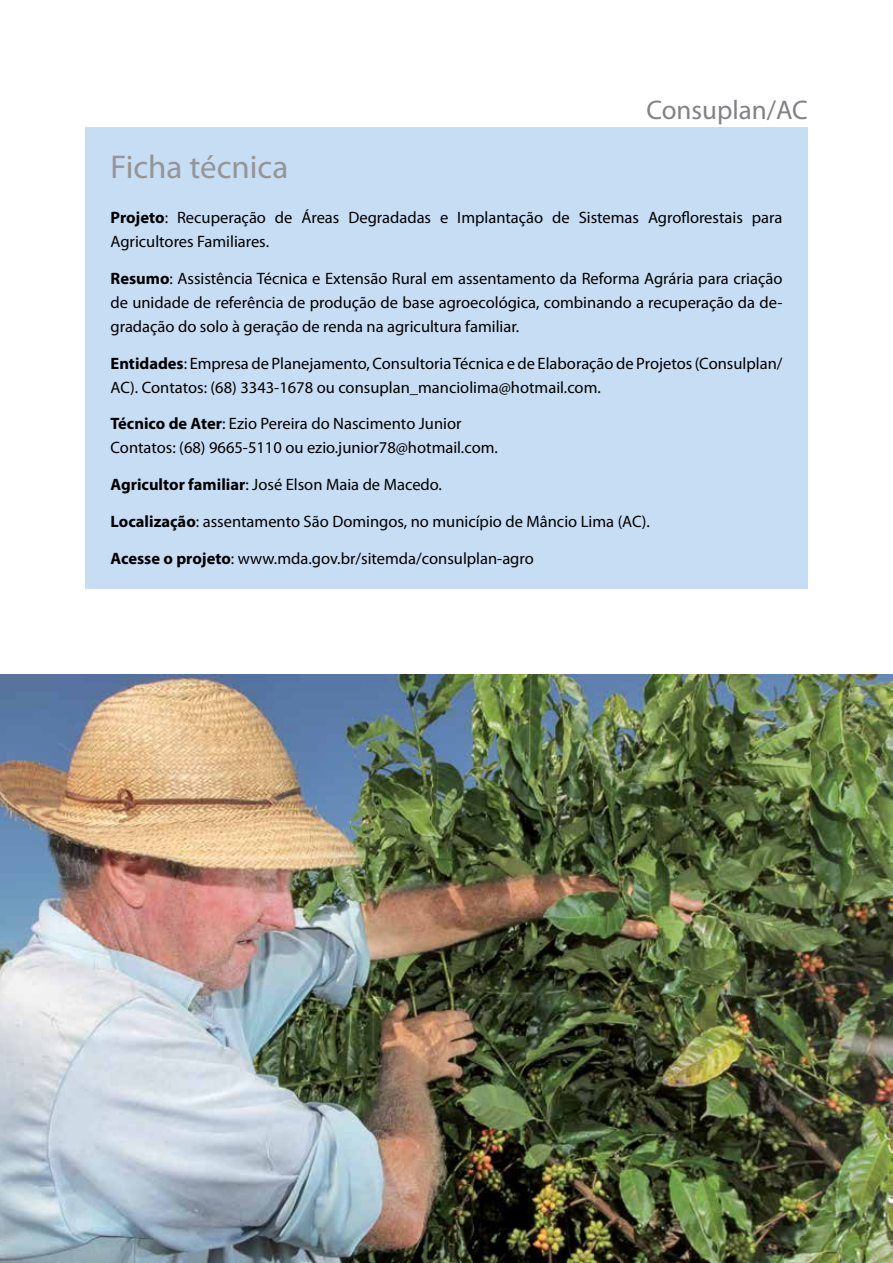
<style>
.page{position:relative;width:893px;height:1263px;background:#fff}
.page>*{position:absolute;margin:0;border:0;box-sizing:border-box;transform-origin:0 0}
.t1{font:33px "Myriad Pro";color:#939598}
.t2{font:27px "Myriad Pro";color:#808285}
.t3{font:16.5px/24px "Myriad Pro";color:#000}
.s1{font-weight:700}
</style>
<div class="page">
<div style="left:85px;top:128px;width:723px;height:461px;background:#c7ddf3"></div>
<img style="left:0;top:675px;width:893px;height:588px">
<h2 class="t2" style="left:646px;top:93px;width:163px">Consuplan/AC</h2>
<h1 class="t1" style="left:111px;top:146px;width:179px">Ficha técnica</h1>
<p class="t3" style="left:111px;top:205px;width:673px"><span class="s1">Projeto</span>: Recuperação de Áreas Degradadas e Implantação de Sistemas Agroflorestais para<br>Agricultores Familiares.</p>
<p class="t3" style="left:111px;top:266px;width:673px;text-align:justify"><span class="s1">Resumo</span>: Assistência Técnica e Extensão Rural em assentamento da Reforma Agrária para criação de unidade de referência de produção de base agroecológica, combinando a recuperação da de&shy;gradação do solo à geração de renda na agricultura familiar.</p>
<p class="t3" style="left:111px;top:351px;width:673px"><span class="s1">Entidades</span>: Empresa de Planejamento, Consultoria Técnica e de Elaboração de Projetos (Consulplan/<br>AC). Contatos: (68) 3343-1678 ou consuplan_manciolima@hotmail.com.</p>
<p class="t3" style="left:111px;top:412px;width:389px"><span class="s1">Técnico de Ater</span>: Ezio Pereira do Nascimento Junior<br>Contatos: (68) 9665-5110 ou ezio.junior78@hotmail.com.</p>
<p class="t3" style="left:111px;top:472px;width:333px"><span class="s1">Agricultor familiar</span>: José Elson Maia de Macedo.</p>
<p class="t3" style="left:111px;top:509px;width:541px"><span class="s1">Localização</span>: assentamento São Domingos, no município de Mâncio Lima (AC).</p>
<p class="t3" style="left:111px;top:546px;width:425px"><span class="s1">Acesse o projeto</span>: www.mda.gov.br/sitemda/consulplan-agro</p>
</div>
